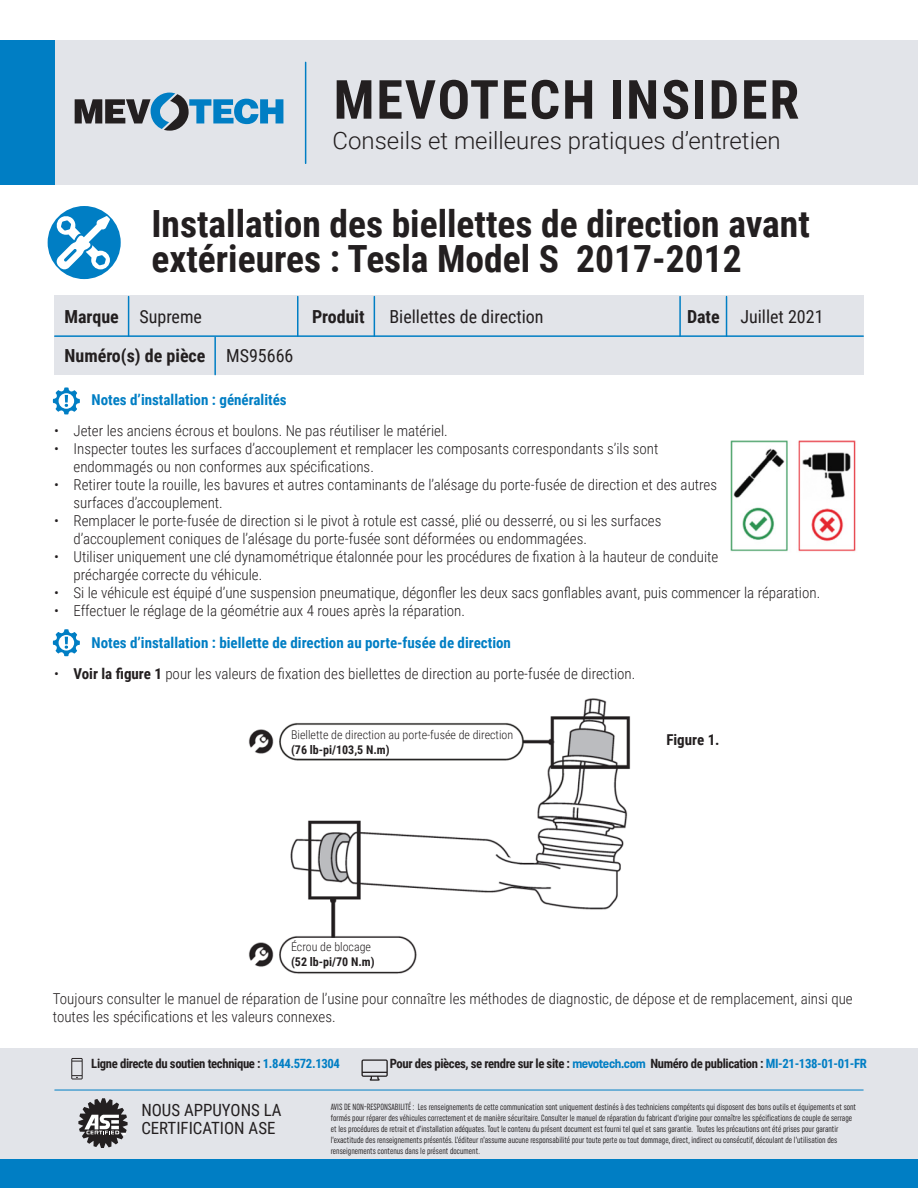
<style>
.page{position:relative;width:918px;height:1188px;background:#fff}
.page>*{position:absolute;margin:0;border:0;box-sizing:border-box;transform-origin:0 0}
.t1{font:700 54px "Roboto Condensed";letter-spacing:.035em;color:#231f20}
.t2{font:700 37.5px/34.5px "Roboto Condensed";color:#231f20}
.t3{font:300 24px "Roboto";color:#231f20}
.t4{font:18px "Roboto Condensed";color:#231f20}
.t5{font:700 18px "Roboto Condensed";color:#231f20}
.t6{font:16.8px "Roboto Condensed";color:#231f20}
.Basic_Body{font:300 15px/18px "Roboto Condensed";color:#231f20}
.Basic_Body-2{font:700 15px "Roboto Condensed";color:#007ec4}
.Basic_Body-3{font:700 15px "Roboto Condensed";color:#231f20}
.t7{font:700 12.75px "Roboto Condensed";letter-spacing:-.03em;color:#231f20}
.Basic_Body-4{font:300 12px/15px "Roboto Condensed";color:#231f20}
.Basic_Body-5{font:700 12px/15px "Roboto Condensed";color:#231f20}
.t8{font:extra-condensed 9px/10.8px "Uniform";color:#231f20}
.s1{font-weight:700}
.s2{font-weight:400}
.s3{font-weight:300}
.s4{color:#007ec4}
.s5{font-family:"Uniform Condensed";color:#007ec4}
</style>
<div class="page">
<div style="left:54px;top:296px;width:810px;height:79px;background:#e2e4e9"></div>
<hr style="left:297px;top:297px;width:1px;height:39px;background:#007ec4">
<hr style="left:679px;top:297px;width:2px;height:39px;background:#007ec4">
<hr style="left:374px;top:297px;width:1px;height:39px;background:#007ec4">
<hr style="left:726px;top:297px;width:1px;height:39px;background:#007ec4">
<hr style="left:128px;top:297px;width:1px;height:39px;background:#007ec4">
<hr style="left:55px;top:335px;width:808px;height:2px;background:#007ec4">
<hr style="left:214px;top:337px;width:2px;height:38px;background:#007ec4">
<div style="left:0;top:1049px;width:918px;height:139px;background:#e2e4e9"></div>
<div style="left:0;top:1160px;width:918px;height:28px;background:#007ec4"></div>
<svg style="left:78px;top:1098px;width:50px;height:50px"></svg>
<svg style="left:71px;top:1058px;width:12px;height:21px"></svg>
<svg style="left:361px;top:1059px;width:27px;height:22px"></svg>
<hr style="left:55px;top:1090px;width:808px;height:1px;background:#007ec4">
<div style="left:45px;top:40px;width:873px;height:145px;background:#e2e4e9"></div>
<div style="left:0;top:40px;width:54px;height:145px;background:#007ec4"></div>
<svg style="left:75px;top:93px;width:208px;height:38px"></svg>
<hr style="left:305px;top:62px;width:1px;height:101px;background:#007ec4">
<div style="left:48px;top:206px;width:73px;height:73px;background:#007ec4;border-radius:50%"></div>
<svg style="left:56px;top:215px;width:54px;height:54px"></svg>
<svg style="left:53px;top:387px;width:27px;height:27px"></svg>
<svg style="left:53px;top:629px;width:27px;height:27px"></svg>
<img style="left:730px;top:440px;width:126px;height:112px">
<img style="left:248px;top:698px;width:383px;height:276px">
<div style="left:287px;top:733px;width:228px;height:18px;background:#fff"></div>
<div style="left:287px;top:946px;width:121px;height:17px;background:#fff"></div>
<p class="t1" style="left:334px;top:62px;width:467px">MEVOTECH INSIDER</p>
<p class="t3" style="left:333px;top:123px;width:450px">Conseils et meilleures pratiques d’entretien</p>
<p class="t2" style="left:151px;top:205px;width:660px">Installation des biellettes de direction avant extérieures : Tesla Model S 2017-2012</p>
<p class="t4" style="left:64px;top:304px;width:139px"><span class="s1">Marque</span> Supreme</p>
<p class="t5" style="left:312px;top:304px;width:54px">Produit</p>
<p class="t4" style="left:389px;top:304px;width:156px">Biellettes de direction</p>
<p class="t4" style="left:687px;top:304px;width:138px"><span class="s1">Date</span> Juillet 2021</p>
<p class="t5" style="left:64px;top:343px;width:231px">Numéro(s) de pièce <span class="s2">MS95666</span></p>
<p class="Basic_Body-2" style="left:92px;top:389px;width:197px">Notes d’installation : généralités</p>
<p class="Basic_Body" style="left:54px;top:421px;width:395px">• Jeter les anciens écrous et boulons. Ne pas réutiliser le matériel.</p>
<p class="Basic_Body" style="left:74px;top:439px;width:586px;text-indent:-20px">• Inspecter toutes les surfaces d’accouplement et remplacer les composants correspondants s’ils sont endommagés ou non conformes aux spécifications.</p>
<p class="Basic_Body" style="left:74px;top:475px;width:645px;text-indent:-20px">• Retirer toute la rouille, les bavures et autres contaminants de l’alésage du porte-fusée de direction et des autres surfaces d’accouplement.</p>
<p class="Basic_Body" style="left:74px;top:511px;width:589px;text-indent:-20px">• Remplacer le porte-fusée de direction si le pivot à rotule est cassé, plié ou desserré, ou si les surfaces d’accouplement coniques de l’alésage du porte-fusée sont déformées ou endommagées.</p>
<p class="Basic_Body" style="left:74px;top:547px;width:646px;text-indent:-20px">• Utiliser uniquement une clé dynamométrique étalonnée pour les procédures de fixation à la hauteur de conduite préchargée correcte du véhicule.</p>
<p class="Basic_Body" style="left:54px;top:583px;width:768px">• Si le véhicule est équipé d’une suspension pneumatique, dégonfler les deux sacs gonflables avant, puis commencer la réparation.</p>
<p class="Basic_Body" style="left:54px;top:601px;width:413px">• Effectuer le réglage de la géométrie aux 4 roues après la réparation.</p>
<p class="Basic_Body-2" style="left:92px;top:632px;width:421px">Notes d’installation : biellette de direction au porte-fusée de direction</p>
<p class="Basic_Body" style="left:54px;top:664px;width:583px">• <span class="s1">Voir la figure 1</span> pour les valeurs de fixation des biellettes de direction au porte-fusée de direction.</p>
<p class="Basic_Body-4" style="left:291px;top:727px;width:224px">Biellette de direction au porte-fusée de direction <span class="s1">(76 lb-pi/103,5 N.m)</span></p>
<p class="Basic_Body-5" style="left:291px;top:939px;width:85px"><span class="s3">Écrou de blocage </span>(52 lb-pi/70 N.m)</p>
<p class="Basic_Body-3" style="left:666px;top:729px;width:55px">Figure 1.</p>
<p class="Basic_Body" style="left:53px;top:989px;width:801px">Toujours consulter le manuel de réparation de l’usine pour connaître les méthodes de diagnostic, de dépose et de remplacement, ainsi que toutes les spécifications et les valeurs connexes.</p>
<p class="t7" style="left:91px;top:1055px;width:250px">Ligne directe du soutien technique : <span class="s4">1.844.572.1304</span></p>
<p class="t7" style="left:390px;top:1055px;width:479px">Pour des pièces, se rendre sur le site : <span class="s5">mevotech.com</span> Numéro de publication : <span class="s4">MI-21-138-01-01-FR</span></p>
<p class="t6" style="left:141px;top:1098px;width:142px">NOUS APPUYONS LA</p>
<p class="t6" style="left:141px;top:1116px;width:136px">CERTIFICATION ASE</p>
<p class="t8" style="left:331px;top:1102px;width:527px">AVIS DE NON-RESPONSABILITÉ : Les renseignements de cette communication sont uniquement destinés à des techniciens compétents qui disposent des bons outils et équipements et sont formés pour réparer des véhicules correctement et de manière sécuritaire. Consulter le manuel de réparation du fabricant d’origine pour connaître les spécifications de couple de serrage et les procédures de retrait et d’installation adéquates. Tout le contenu du présent document est fourni tel quel et sans garantie. Toutes les précautions ont été prises pour garantir l’exactitude des renseignements présentés. L’éditeur n’assume aucune responsabilité pour toute perte ou tout dommage, direct, indirect ou consécutif, découlant de l’utilisation des renseignements contenus dans le présent document.</p>
</div>
